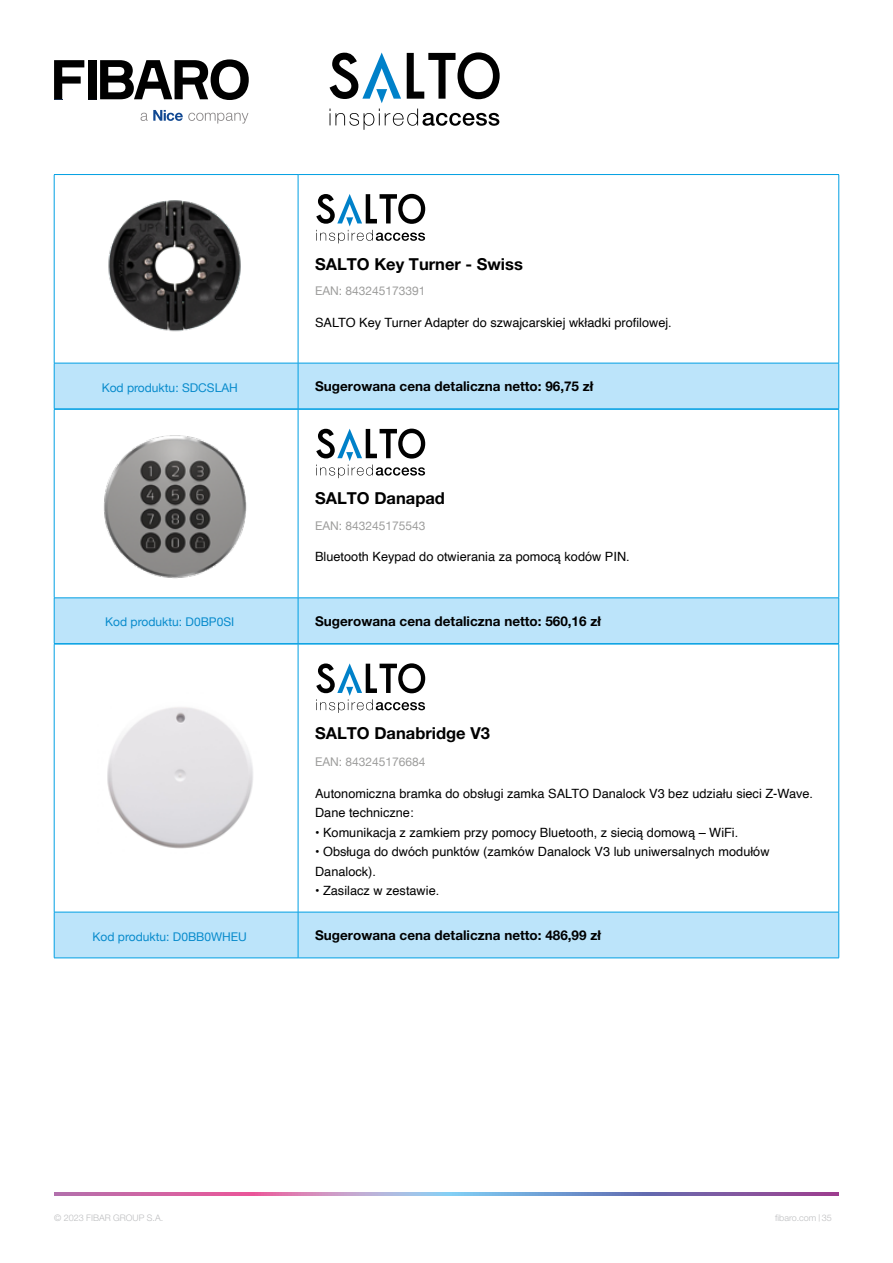
<style>
.page{position:relative;width:893px;height:1263px;background:#fff}
.page>*{position:absolute;margin:0;border:0;box-sizing:border-box;transform-origin:0 0}
.t1{font:700 16.5px "Helvetica Neue LT Pro";color:#000}
.t2{font:700 13.5px "Helvetica Neue LT Pro";color:#000}
.t3{font:12.75px/19.5px "Helvetica";color:#000}
.t4{font:12px "Helvetica Neue";color:#088bcc}
.t5{font:12px "Helvetica Neue";color:#9d9d9c}
.t6{font:300 9px "Helvetica Neue LT Pro";color:#bdbec0}
.s1{color:#bdbdbf}
</style>
<div class="page">
<svg style="left:54px;top:1193px;width:785px;height:3px;background:#a17db8"></svg>
<svg style="left:54px;top:60px;width:30px;height:39px"></svg>
<div style="left:88px;top:60px;width:8px;height:39px;background:#000"></div>
<svg style="left:100px;top:59px;width:149px;height:41px"></svg>
<svg style="left:141px;top:110px;width:107px;height:14px"></svg>
<div style="left:55px;top:364px;width:783px;height:45px;background:#bce4fa"></div>
<hr style="left:54px;top:363px;width:1px;height:46px;background:#009fe3">
<hr style="left:298px;top:363px;width:1px;height:46px;background:#009fe3">
<hr style="left:838px;top:363px;width:1px;height:46px;background:#009fe3">
<hr style="left:54px;top:174px;width:244px;height:1px;background:#009fe3">
<hr style="left:54px;top:175px;width:1px;height:188px;background:#009fe3">
<hr style="left:298px;top:174px;width:541px;height:1px;background:#009fe3">
<hr style="left:298px;top:175px;width:1px;height:188px;background:#009fe3">
<hr style="left:838px;top:175px;width:1px;height:188px;background:#009fe3">
<hr style="left:54px;top:363px;width:244px;height:1px;background:#009fe3">
<hr style="left:298px;top:363px;width:541px;height:1px;background:#009fe3">
<img style="left:108px;top:200px;width:133px;height:132px">
<svg style="left:316px;top:194px;width:109px;height:49px"></svg>
<div style="left:55px;top:599px;width:783px;height:44px;background:#bce4fa"></div>
<hr style="left:54px;top:598px;width:1px;height:45px;background:#009fe3">
<hr style="left:298px;top:598px;width:1px;height:45px;background:#009fe3">
<hr style="left:838px;top:598px;width:1px;height:45px;background:#009fe3">
<hr style="left:54px;top:643px;width:244px;height:1px;background:#009fe3">
<hr style="left:298px;top:643px;width:541px;height:1px;background:#009fe3">
<hr style="left:54px;top:409px;width:244px;height:1px;background:#009fe3">
<hr style="left:54px;top:409px;width:1px;height:189px;background:#009fe3">
<hr style="left:298px;top:409px;width:541px;height:1px;background:#009fe3">
<hr style="left:298px;top:409px;width:1px;height:189px;background:#009fe3">
<hr style="left:838px;top:409px;width:1px;height:189px;background:#009fe3">
<hr style="left:54px;top:598px;width:244px;height:1px;background:#009fe3">
<hr style="left:298px;top:598px;width:541px;height:1px;background:#009fe3">
<img style="left:104px;top:435px;width:143px;height:144px">
<svg style="left:316px;top:429px;width:109px;height:49px"></svg>
<div style="left:55px;top:913px;width:783px;height:45px;background:#bce4fa"></div>
<hr style="left:54px;top:912px;width:1px;height:46px;background:#009fe3">
<hr style="left:298px;top:912px;width:1px;height:46px;background:#009fe3">
<hr style="left:838px;top:912px;width:1px;height:46px;background:#009fe3">
<hr style="left:54px;top:958px;width:244px;height:1px;background:#009fe3">
<hr style="left:298px;top:958px;width:541px;height:1px;background:#009fe3">
<hr style="left:54px;top:644px;width:244px;height:1px;background:#009fe3">
<hr style="left:54px;top:644px;width:1px;height:268px;background:#009fe3">
<hr style="left:298px;top:644px;width:541px;height:1px;background:#009fe3">
<hr style="left:298px;top:644px;width:1px;height:268px;background:#009fe3">
<hr style="left:838px;top:644px;width:1px;height:268px;background:#009fe3">
<hr style="left:54px;top:912px;width:244px;height:1px;background:#009fe3">
<hr style="left:298px;top:912px;width:541px;height:1px;background:#009fe3">
<img style="left:107px;top:707px;width:146px;height:142px">
<svg style="left:316px;top:663px;width:109px;height:50px"></svg>
<svg style="left:407px;top:52px;width:93px;height:47px"></svg>
<svg style="left:330px;top:53px;width:71px;height:50px"></svg>
<svg style="left:330px;top:109px;width:169px;height:21px"></svg>
<p class="t1" style="left:315px;top:253px;width:209px">SALTO Key Turner - Swiss</p>
<p class="t5" style="left:315px;top:282px;width:112px">EAN: 843245173391</p>
<p class="t3" style="left:315px;top:313px;width:358px">SALTO Key Turner Adapter do szwajcarskiej wkładki profilowej.</p>
<p class="t4" style="left:102px;top:379px;width:138px">Kod produktu: SDCSLAH</p>
<p class="t2" style="left:315px;top:378px;width:280px">Sugerowana cena detaliczna netto: 96,75 zł</p>
<p class="t1" style="left:315px;top:488px;width:131px">SALTO Danapad</p>
<p class="t5" style="left:315px;top:517px;width:112px">EAN: 843245175543</p>
<p class="t3" style="left:315px;top:547px;width:316px">Bluetooth Keypad do otwierania za pomocą kodów PIN.</p>
<p class="t4" style="left:105px;top:613px;width:130px">Kod produktu: D0BP0SI</p>
<p class="t2" style="left:315px;top:612px;width:287px">Sugerowana cena detaliczna netto: 560,16 zł</p>
<p class="t1" style="left:315px;top:723px;width:176px">SALTO Danabridge V3</p>
<p class="t5" style="left:315px;top:753px;width:112px">EAN: 843245176684</p>
<p class="t3" style="left:315px;top:784px;width:499px">Autonomiczna bramka do obsługi zamka SALTO Danalock V3 bez udziału sieci Z-Wave.<br>Dane techniczne:</p>
<p class="t3" style="left:315px;top:823px;width:425px">• Komunikacja z zamkiem przy pomocy Bluetooth, z siecią domową – WiFi.</p>
<p class="t3" style="left:315px;top:842px;width:456px">• Obsługa do dwóch punktów (zamków Danalock V3 lub uniwersalnych modułów<br>Danalock).</p>
<p class="t3" style="left:315px;top:881px;width:126px">• Zasilacz w zestawie.</p>
<p class="t4" style="left:93px;top:928px;width:156px">Kod produktu: D0BB0WHEU</p>
<p class="t2" style="left:315px;top:927px;width:287px">Sugerowana cena detaliczna netto: 486,99 zł</p>
<p class="t6" style="left:54px;top:1212px;width:111px">© 2023 FIBAR GROUP S.A.</p>
<p class="t6" style="left:775px;top:1212px;width:58px">fibaro.com <span class="s1">35</span></p>
</div>
